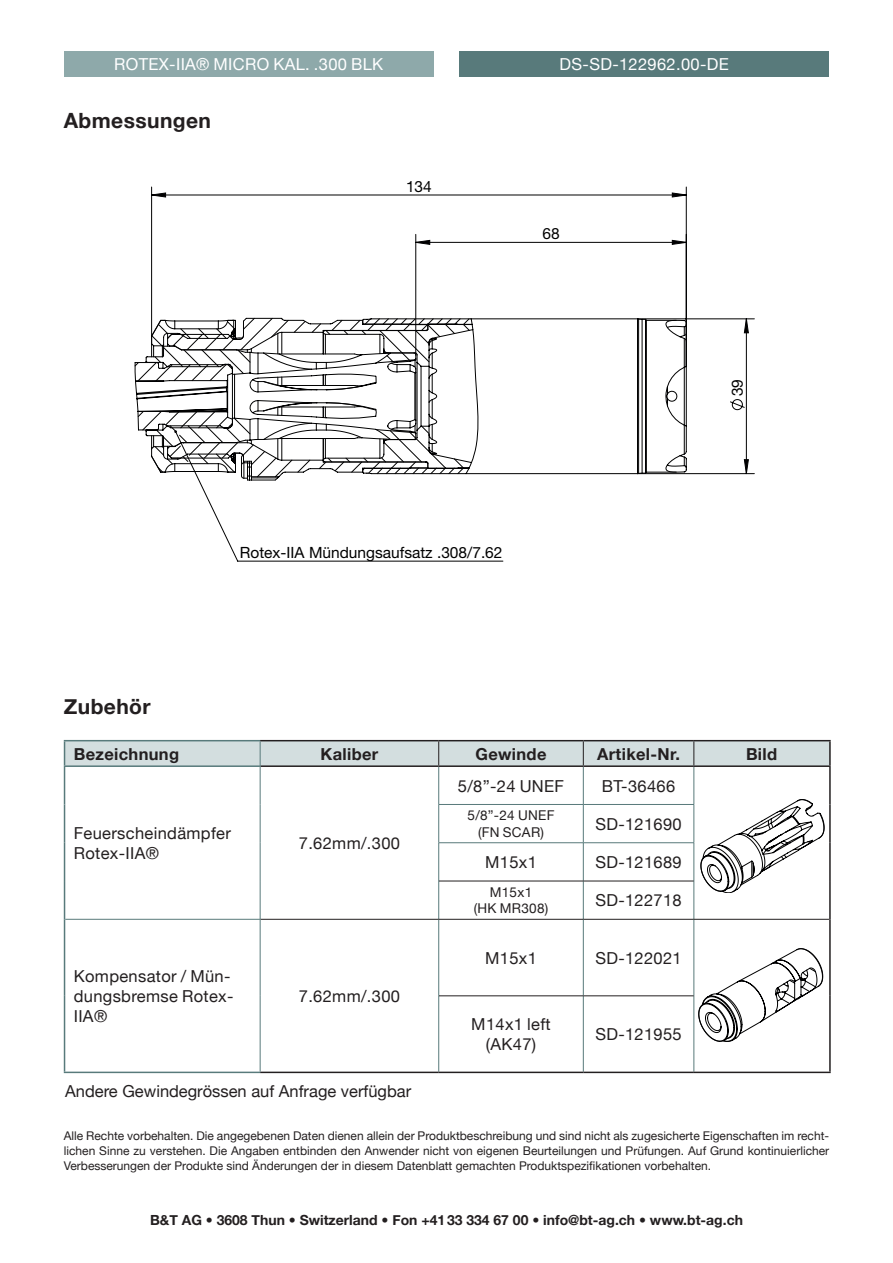
<style>
.page{position:relative;width:893px;height:1263px;background:#fff}
.page>*{position:absolute;margin:0;border:0;box-sizing:border-box;transform-origin:0 0}
.B_T_Überschrift_1{font:700 21px "Helvetica Neue";letter-spacing:.02em;color:#231f20}
.B_T_Tabelle_Fliesste{font:16.5px/19.8px "Helvetica Neue";letter-spacing:.02em;color:#231f20}
.t1{font:16.5px "Helvetica Neue";letter-spacing:.02em;color:#fff}
.B_T_Tabelle_Kopfzeil{font:700 16.5px "Helvetica Neue";letter-spacing:.02em;color:#231f20}
.B_T_Fliesstext{font:16.5px "Helvetica Neue";color:#231f20}
.t2{font:15.45px "Helvetica Neue";color:#000001}
.t3{font:700 13.95px "Helvetica Neue";color:#231f20}
.B_T_Tabelle_Fliesste-2{font:13.5px "Helvetica Neue";letter-spacing:.02em;color:#231f20}
.t4{font:12px/15px "Helvetica Neue";color:#231f20;text-align:justify}
</style>
<div class="page">
<div style="left:459px;top:51px;width:370px;height:26px;background:#587a7b"></div>
<div style="left:64px;top:51px;width:370px;height:26px;background:#8ea9aa"></div>
<svg style="left:151px;top:187px;width:603px;height:374px"></svg>
<svg style="left:416px;top:240px;width:270px;height:4px"></svg>
<svg style="left:152px;top:193px;width:534px;height:4px"></svg>
<svg style="left:730px;top:319px;width:18px;height:155px"></svg>
<svg style="left:135px;top:320px;width:552px;height:161px"></svg>
<svg style="left:150px;top:311px;width:497px;height:170px"></svg>
<svg style="left:151px;top:318px;width:526px;height:163px"></svg>
<hr style="left:439px;top:804px;width:144px;height:1px;background:#587a7b">
<hr style="left:583px;top:804px;width:111px;height:1px;background:#587a7b">
<hr style="left:439px;top:842px;width:144px;height:1px;background:#587a7b">
<hr style="left:583px;top:842px;width:111px;height:1px;background:#587a7b">
<hr style="left:438px;top:767px;width:1px;height:37px;background:#587a7b">
<hr style="left:583px;top:767px;width:1px;height:37px;background:#587a7b">
<hr style="left:694px;top:767px;width:1px;height:37px;background:#587a7b">
<hr style="left:438px;top:805px;width:1px;height:37px;background:#587a7b">
<hr style="left:583px;top:805px;width:1px;height:37px;background:#587a7b">
<hr style="left:694px;top:805px;width:1px;height:37px;background:#587a7b">
<hr style="left:438px;top:843px;width:1px;height:38px;background:#587a7b">
<hr style="left:583px;top:843px;width:1px;height:38px;background:#587a7b">
<hr style="left:694px;top:843px;width:1px;height:38px;background:#587a7b">
<hr style="left:438px;top:881px;width:1px;height:38px;background:#587a7b">
<hr style="left:583px;top:881px;width:1px;height:38px;background:#587a7b">
<hr style="left:694px;top:881px;width:1px;height:38px;background:#587a7b">
<hr style="left:438px;top:919px;width:1px;height:77px;background:#587a7b">
<hr style="left:583px;top:919px;width:1px;height:77px;background:#587a7b">
<hr style="left:694px;top:919px;width:1px;height:77px;background:#587a7b">
<hr style="left:438px;top:996px;width:1px;height:75px;background:#587a7b">
<hr style="left:583px;top:996px;width:1px;height:75px;background:#587a7b">
<hr style="left:694px;top:996px;width:1px;height:75px;background:#587a7b">
<hr style="left:829px;top:767px;width:2px;height:37px;background:#231f20">
<hr style="left:829px;top:804px;width:2px;height:39px;background:#231f20">
<hr style="left:829px;top:843px;width:2px;height:38px;background:#231f20">
<hr style="left:829px;top:881px;width:2px;height:38px;background:#231f20">
<hr style="left:439px;top:881px;width:144px;height:1px;background:#231f20">
<hr style="left:583px;top:881px;width:111px;height:1px;background:#231f20">
<hr style="left:260px;top:919px;width:179px;height:1px;background:#231f20">
<hr style="left:439px;top:919px;width:144px;height:1px;background:#231f20">
<hr style="left:583px;top:919px;width:111px;height:1px;background:#231f20">
<hr style="left:439px;top:995px;width:144px;height:1px;background:#231f20">
<hr style="left:583px;top:995px;width:111px;height:1px;background:#231f20">
<hr style="left:260px;top:1071px;width:179px;height:2px;background:#231f20">
<hr style="left:439px;top:1071px;width:144px;height:2px;background:#231f20">
<hr style="left:583px;top:1071px;width:111px;height:2px;background:#231f20">
<hr style="left:694px;top:919px;width:135px;height:1px;background:#231f20">
<hr style="left:829px;top:919px;width:2px;height:77px;background:#231f20">
<hr style="left:829px;top:996px;width:2px;height:75px;background:#231f20">
<hr style="left:694px;top:1071px;width:137px;height:2px;background:#231f20">
<hr style="left:64px;top:740px;width:196px;height:1px;background:#587a7b">
<hr style="left:260px;top:740px;width:179px;height:1px;background:#231f20">
<hr style="left:439px;top:740px;width:144px;height:1px;background:#231f20">
<hr style="left:583px;top:740px;width:111px;height:1px;background:#231f20">
<hr style="left:694px;top:740px;width:137px;height:1px;background:#231f20">
<hr style="left:829px;top:741px;width:2px;height:24px;background:#231f20">
<hr style="left:260px;top:765px;width:179px;height:2px;background:#231f20">
<hr style="left:439px;top:765px;width:144px;height:2px;background:#231f20">
<hr style="left:583px;top:765px;width:111px;height:2px;background:#231f20">
<hr style="left:694px;top:765px;width:137px;height:2px;background:#231f20">
<svg style="left:64px;top:741px;width:766px;height:25px"></svg>
<hr style="left:64px;top:765px;width:196px;height:2px;background:#587a7b">
<hr style="left:64px;top:767px;width:1px;height:37px;background:#587a7b">
<hr style="left:64px;top:804px;width:1px;height:39px;background:#587a7b">
<hr style="left:64px;top:843px;width:1px;height:38px;background:#587a7b">
<hr style="left:64px;top:881px;width:1px;height:38px;background:#587a7b">
<hr style="left:260px;top:766px;width:1px;height:38px;background:#587a7b">
<hr style="left:260px;top:804px;width:1px;height:39px;background:#587a7b">
<hr style="left:260px;top:843px;width:1px;height:38px;background:#587a7b">
<hr style="left:260px;top:881px;width:1px;height:38px;background:#587a7b">
<hr style="left:65px;top:919px;width:195px;height:1px;background:#587a7b">
<hr style="left:260px;top:919px;width:1px;height:77px;background:#587a7b">
<hr style="left:260px;top:996px;width:1px;height:75px;background:#587a7b">
<hr style="left:64px;top:919px;width:1px;height:77px;background:#587a7b">
<hr style="left:64px;top:996px;width:1px;height:75px;background:#587a7b">
<hr style="left:64px;top:1071px;width:196px;height:2px;background:#587a7b">
<svg style="left:701px;top:799px;width:123px;height:94px"></svg>
<svg style="left:699px;top:948px;width:124px;height:94px"></svg>
<h2 class="t1" style="left:114px;top:54px;width:271px">ROTEX-IIA® MICRO KAL. .300 BLK</h2>
<p class="B_T_Überschrift_1" style="left:64px;top:107px;width:149px">Abmessungen</p>
<p class="t2" style="left:406px;top:177px;width:27px">134</p>
<h2 class="t1" style="left:560px;top:54px;width:171px">DS-SD-122962.00-DE</h2>
<p class="t2" style="left:542px;top:224px;width:19px">68</p>
<p class="t2" style="left:728px;top:396px;width:19px;rotate:-90deg">39</p>
<p class="B_T_Überschrift_1" style="left:64px;top:694px;width:88px">Zubehör</p>
<p class="t2" style="left:240px;top:543px;width:264px">Rotex-IIA Mündungsaufsatz .308/7.62</p>
<p class="B_T_Tabelle_Kopfzeil" style="left:74px;top:744px;width:107px">Bezeichnung</p>
<p class="B_T_Tabelle_Kopfzeil" style="left:320px;top:744px;width:59px">Kaliber</p>
<p class="B_T_Tabelle_Kopfzeil" style="left:475px;top:744px;width:72px">Gewinde</p>
<p class="B_T_Tabelle_Kopfzeil" style="left:597px;top:744px;width:84px">Artikel-Nr.</p>
<p class="B_T_Tabelle_Kopfzeil" style="left:746px;top:744px;width:33px">Bild</p>
<p class="B_T_Tabelle_Fliesste" style="left:74px;top:823px;width:159px">Feuerscheindämpfer<br>Rotex-IIA®</p>
<p class="B_T_Tabelle_Fliesste" style="left:299px;top:833px;width:103px">7.62mm/.300</p>
<p class="B_T_Tabelle_Fliesste" style="left:74px;top:966px;width:161px">Kompensator / Mün&shy;dungsbremse Rotex-<br>IIA®</p>
<p class="B_T_Tabelle_Fliesste" style="left:299px;top:986px;width:103px">7.62mm/.300</p>
<p class="B_T_Fliesstext" style="left:65px;top:1081px;width:347px">Andere Gewindegrössen auf Anfrage verfügbar</p>
<p class="B_T_Tabelle_Fliesste" style="left:458px;top:776px;width:108px">5/8”-24 UNEF</p>
<p class="B_T_Tabelle_Fliesste" style="left:602px;top:776px;width:75px">BT-36466</p>
<p class="B_T_Tabelle_Fliesste-2" style="left:468px;top:807px;width:88px">5/8”-24 UNEF</p>
<p class="B_T_Tabelle_Fliesste-2" style="left:478px;top:824px;width:67px">(FN SCAR)</p>
<p class="B_T_Tabelle_Fliesste" style="left:595px;top:814px;width:88px">SD-121690</p>
<p class="B_T_Tabelle_Fliesste" style="left:485px;top:852px;width:53px">M15x1</p>
<p class="B_T_Tabelle_Fliesste" style="left:595px;top:852px;width:88px">SD-121689</p>
<p class="B_T_Tabelle_Fliesste-2" style="left:490px;top:884px;width:44px">M15x1</p>
<p class="B_T_Tabelle_Fliesste-2" style="left:474px;top:900px;width:76px">(HK MR308)</p>
<p class="B_T_Tabelle_Fliesste" style="left:595px;top:890px;width:88px">SD-122718</p>
<p class="B_T_Tabelle_Fliesste" style="left:485px;top:948px;width:53px">M15x1</p>
<p class="B_T_Tabelle_Fliesste" style="left:595px;top:948px;width:88px">SD-122021</p>
<p class="B_T_Tabelle_Fliesste" style="left:471px;top:1014px;width:81px">M14x1 left</p>
<p class="B_T_Tabelle_Fliesste" style="left:486px;top:1034px;width:52px">(AK47)</p>
<p class="B_T_Tabelle_Fliesste" style="left:595px;top:1024px;width:88px">SD-121955</p>
<p class="t4" style="left:64px;top:1128px;width:767px">Alle Rechte vorbehalten. Die angegebenen Daten dienen allein der Produktbeschreibung und sind nicht als zugesicherte Eigenschaften im recht&shy;lichen Sinne zu verstehen. Die Angaben entbinden den Anwender nicht von eigenen Beurteilungen und Prüfungen. Auf Grund kontinuierlicher Verbesserungen der Produkte sind Änderungen der in diesem Datenblatt gemachten Produktspezifikationen vorbehalten.</p>
<p class="t3" style="left:150px;top:1211px;width:594px">B&amp;T AG • 3608 Thun • Switzerland • Fon +4133 334 67 00 • info@bt-ag.ch • www.bt-ag.ch</p>
</div>
